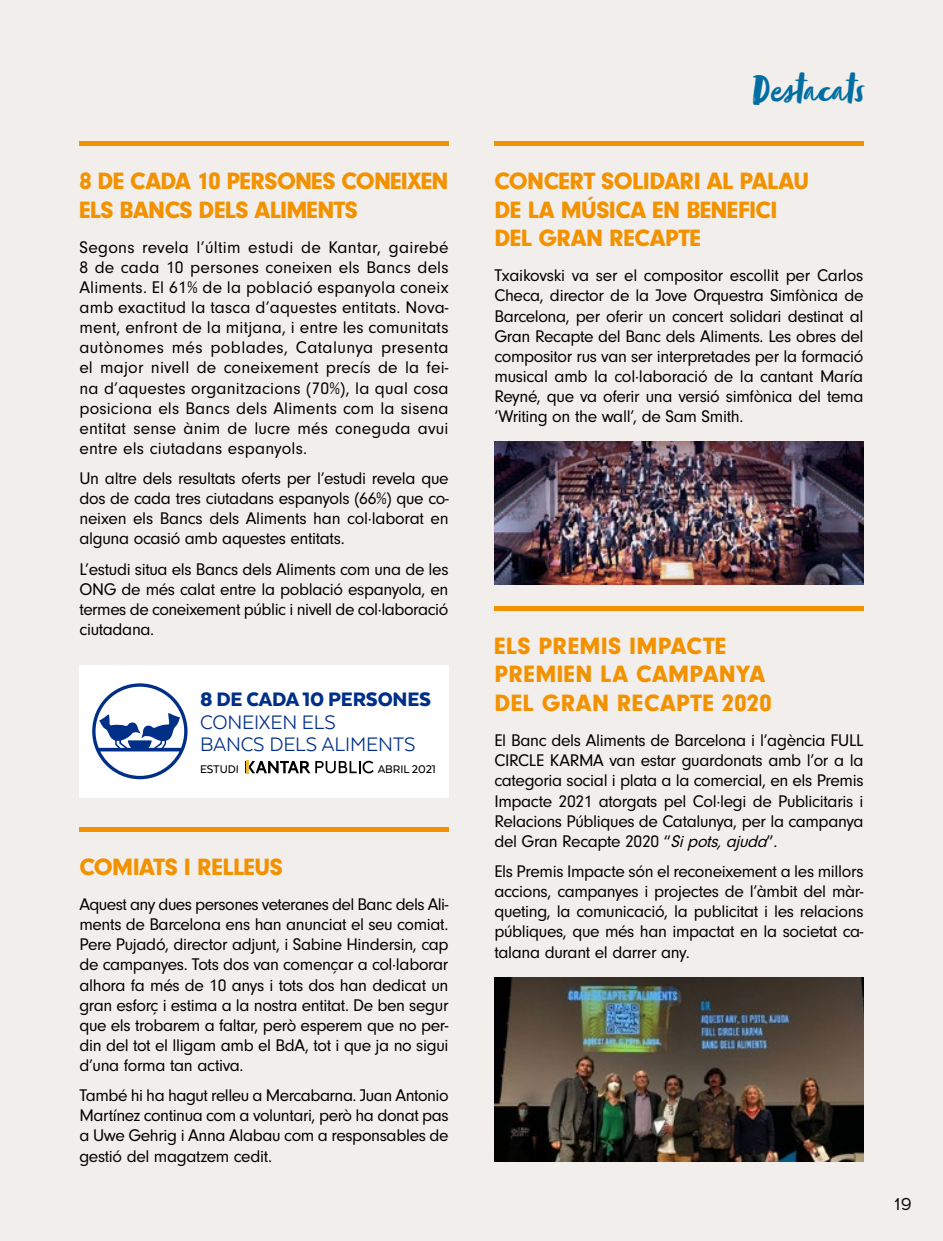
<style>
.page{position:relative;width:943px;height:1241px;background:#fff}
.page>*{position:absolute;margin:0;border:0;box-sizing:border-box;transform-origin:0 0}
.t1{font:43.57px "Zooja Pro";color:#006ea2}
.t2{font:900 24.5px/28.7px "Neuzeit Gro";letter-spacing:-.025em;color:#f39200}
.t3{font:900 24.5px/28.7px "Neuzeit Gro";letter-spacing:.01em;color:#f39200}
.t4{font:22.4px/22.4px "Texta Alt";letter-spacing:-.01em;color:#002f87}
.t5{font:900 22.4px "Texta Alt";letter-spacing:-.01em;color:#002f87}
.t6{font:17.5px/20.1px "Neuzeit Gro";letter-spacing:-.02em;color:#000;text-align:justify}
.t7{font:17.5px "Acrom";color:#000}
.t8{font:500 12.78px "Texta Alt";letter-spacing:-.01em;color:#000}
.s1{font-style:italic}
</style>
<div class="page">
<div style="left:0;top:0;width:943px;height:1240px;background:#f2eeeb"></div>
<div style="left:79px;top:826px;width:369px;height:5px;background:#f39200"></div>
<div style="left:494px;top:141px;width:369px;height:5px;background:#f39200"></div>
<div style="left:494px;top:605px;width:369px;height:5px;background:#f39200"></div>
<img style="left:494px;top:441px;width:369px;height:143px">
<img style="left:494px;top:977px;width:369px;height:184px">
<div style="left:79px;top:141px;width:369px;height:5px;background:#f39200"></div>
<div style="left:79px;top:665px;width:369px;height:132px;background:#fff"></div>
<svg style="left:92px;top:683px;width:95px;height:96px"></svg>
<svg style="left:245px;top:760px;width:128px;height:13px"></svg>
<h2 class="t2" style="left:79px;top:166px;width:371px">8 DE CADA 10 PERSONES CONEIXEN<br>ELS BANCS DELS ALIMENTS</h2>
<p class="t6" style="left:79px;top:237px;width:371px">Segons revela l’últim estudi de Kantar, gairebé 8 de cada 10 persones coneixen els Bancs dels Aliments. El 61% de la població espanyola coneix amb exactitud la tasca d’aquestes entitats. Nova&shy;ment, enfront de la mitjana, i entre les comunitats autònomes més poblades, Catalunya presenta el major nivell de coneixement precís de la fei&shy;na d’aquestes organitzacions (70%), la qual cosa posiciona els Bancs dels Aliments com la sisena entitat sense ànim de lucre més coneguda avui entre els ciutadans espanyols.</p>
<p class="t6" style="left:79px;top:468px;width:371px">Un altre dels resultats oferts per l’estudi revela que dos de cada tres ciutadans espanyols (66%) que co&shy;neixen els Bancs dels Aliments han col·laborat en alguna ocasió amb aquestes entitats.</p>
<p class="t6" style="left:79px;top:559px;width:370px">L’estudi situa els Bancs dels Aliments com una de les ONG de més calat entre la població espanyola, en termes de coneixement públic i nivell de col·laboració ciutadana.</p>
<p class="t5" style="left:200px;top:687px;width:233px">8 DE CADA 10 PERSONES</p>
<p class="t4" style="left:200px;top:710px;width:217px">CONEIXEN ELS<br>BANCS DELS ALIMENTS</p>
<p class="t8" style="left:200px;top:762px;width:40px">ESTUDI</p>
<p class="t8" style="left:378px;top:762px;width:59px">ABRIL 2021</p>
<h2 class="t2" style="left:79px;top:852px;width:205px">COMIATS I RELLEUS</h2>
<p class="t6" style="left:79px;top:894px;width:371px">Aquest any dues persones veteranes del Banc dels Ali&shy;ments de Barcelona ens han anunciat el seu comiat.<br>Pere Pujadó, director adjunt, i Sabine Hindersin, cap de campanyes. Tots dos van començar a col·laborar alhora fa més de 10 anys i tots dos han dedicat un gran esforç i estima a la nostra entitat. De ben segur que els trobarem a faltar, però esperem que no per&shy;din del tot el lligam amb el BdA, tot i que ja no sigui d’una forma tan activa.</p>
<p class="t6" style="left:79px;top:1085px;width:371px">També hi ha hagut relleu a Mercabarna. Juan Antonio Martínez continua com a voluntari, però ha donat pas a Uwe Gehrig i Anna Alabau com a responsables de gestió del magatzem cedit.</p>
<h1 class="t1" style="left:751px;top:64px;width:114px">Destacats</h1>
<h2 class="t2" style="left:494px;top:166px;width:316px">CONCERT SOLIDARI AL PALAU<br>DE LA MÚSICA EN BENEFICI<br>DEL GRAN RECAPTE</h2>
<p class="t6" style="left:494px;top:266px;width:370px">Txaikovski va ser el compositor escollit per Carlos Checa, director de la Jove Orquestra Simfònica de Barcelona, per oferir un concert solidari destinat al Gran Recapte del Banc dels Aliments. Les obres del compositor rus van ser interpretades per la formació musical amb la col·laboració de la cantant María Reyné, que va oferir una versió simfònica del tema ‘Writing on the wall’, de Sam Smith.</p>
<h2 class="t3" style="left:494px;top:631px;width:279px">ELS PREMIS IMPACTE<br>PREMIEN LA CAMPANYA<br>DEL GRAN RECAPTE 2020</h2>
<p class="t6" style="left:494px;top:730px;width:371px">El Banc dels Aliments de Barcelona i l’agència FULL CIRCLE KARMA van estar guardonats amb l’or a la categoria social i plata a la comercial, en els Premis Impacte 2021 atorgats pel Col·legi de Publicitaris i Relacions Públiques de Catalunya, per la campanya del Gran Recapte 2020 “<span class="s1">Sipots,ajuda</span>”.</p>
<p class="t6" style="left:494px;top:861px;width:370px">Els Premis Impacte són el reconeixement a les millors accions, campanyes i projectes de l’àmbit del màr&shy;queting, la comunicació, la publicitat i les relacions públiques, que més han impactat en la societat ca&shy;talana durant el darrer any.</p>
<p class="t7" style="left:894px;top:1192px;width:19px">19</p>
</div>
